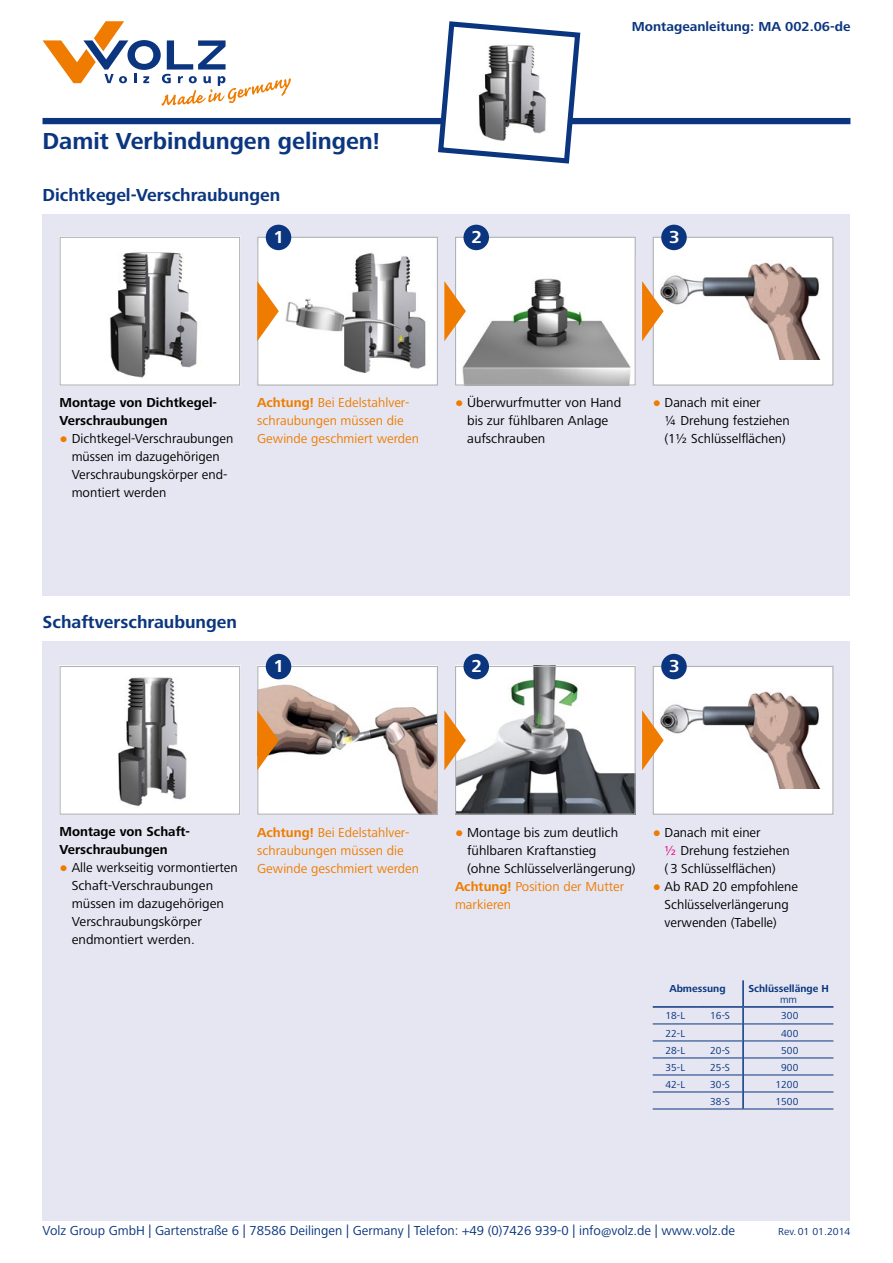
<style>
.page{position:relative;width:893px;height:1263px;background:#fff}
.page>*{position:absolute;margin:0;border:0;box-sizing:border-box;transform-origin:0 0}
.t1{font:700 24px "Frutiger Next Pro";color:#0b367f}
.t2{font:700 18px "Frutiger Next Pro";color:#0b367f}
.t3{font:700 18px "Frutiger Next Pro";color:#fff}
.t4{font:13.5px/18px "Frutiger Next LT";color:#000}
.t5{font:13.5px/18px "Frutiger Next LT";color:#ef7c00}
.t6{font:13.5px "Frutiger Next LT";color:#0b367f}
.t7{font:700 13.5px/18px "Frutiger Next Pro";color:#000}
.t8{font:700 13.5px "Frutiger Next Pro";color:#0b367f}
.t9{font:10.5px "Frutiger Next LT";color:#0b367f}
.t10{font:700 10.5px "Frutiger Next Pro";color:#0b367f}
.s1{font-family:"Arial";font-weight:700;color:#ef7c00}
.s2{font-family:"Frutiger Next Pro";font-weight:700}
.s3{color:#e5007c}
</style>
<div class="page">
<svg style="left:43px;top:21px;width:248px;height:85px"></svg>
<div style="left:43px;top:118px;width:807px;height:6px;background:#0b367f"></div>
<div style="left:43px;top:214px;width:807px;height:1006px;background:#e5e6f2"></div>
<svg style="left:435px;top:21px;width:148px;height:143px"></svg>
<div style="left:33px;top:596px;width:843px;height:45px;background:#fff"></div>
<img style="left:62px;top:239px;width:176px;height:145px">
<div style="left:60px;top:237px;width:180px;height:149px;border:1px solid #b1b2b3"></div>
<img style="left:62px;top:668px;width:176px;height:145px">
<div style="left:60px;top:666px;width:180px;height:149px;border:1px solid #b1b2b3"></div>
<div style="left:456px;top:237px;width:179px;height:148px;background:#fff"></div>
<img style="left:462px;top:278px;width:169px;height:106px">
<div style="left:455px;top:237px;width:181px;height:149px;border:1px solid #b1b2b3"></div>
<div style="left:463px;top:225px;width:26px;height:25px;background:#0b367f;border-radius:50%"></div>
<div style="left:258px;top:237px;width:179px;height:148px;background:#fff"></div>
<img style="left:267px;top:243px;width:159px;height:130px">
<div style="left:257px;top:237px;width:181px;height:149px;border:1px solid #b1b2b3"></div>
<div style="left:266px;top:225px;width:25px;height:25px;background:#0b367f;border-radius:50%"></div>
<div style="left:653px;top:237px;width:180px;height:148px;background:#fff"></div>
<img style="left:664px;top:248px;width:157px;height:112px">
<div style="left:653px;top:237px;width:180px;height:149px;border:1px solid #b1b2b3"></div>
<div style="left:661px;top:225px;width:26px;height:25px;background:#0b367f;border-radius:50%"></div>
<svg style="left:444px;top:281px;width:22px;height:60px"></svg>
<svg style="left:257px;top:281px;width:22px;height:60px"></svg>
<svg style="left:642px;top:281px;width:22px;height:60px"></svg>
<img style="left:457px;top:668px;width:177px;height:145px">
<div style="left:455px;top:666px;width:181px;height:149px;border:1px solid #b1b2b3"></div>
<div style="left:463px;top:654px;width:26px;height:25px;background:#0b367f;border-radius:50%"></div>
<img style="left:259px;top:668px;width:177px;height:145px">
<div style="left:257px;top:666px;width:181px;height:149px;border:1px solid #b1b2b3"></div>
<div style="left:266px;top:654px;width:25px;height:25px;background:#0b367f;border-radius:50%"></div>
<div style="left:653px;top:666px;width:180px;height:148px;background:#fff"></div>
<img style="left:664px;top:677px;width:157px;height:112px">
<div style="left:653px;top:666px;width:180px;height:149px;border:1px solid #b1b2b3"></div>
<div style="left:661px;top:654px;width:26px;height:25px;background:#0b367f;border-radius:50%"></div>
<svg style="left:444px;top:710px;width:22px;height:60px"></svg>
<svg style="left:257px;top:710px;width:22px;height:60px"></svg>
<svg style="left:642px;top:710px;width:22px;height:60px"></svg>
<hr style="left:653px;top:1023px;width:45px;height:1px;background:#0b367f">
<hr style="left:698px;top:1023px;width:44px;height:1px;background:#0b367f">
<hr style="left:744px;top:1023px;width:89px;height:1px;background:#0b367f">
<hr style="left:653px;top:1040px;width:45px;height:1px;background:#0b367f">
<hr style="left:698px;top:1040px;width:44px;height:1px;background:#0b367f">
<hr style="left:744px;top:1040px;width:89px;height:1px;background:#0b367f">
<hr style="left:653px;top:1057px;width:45px;height:1px;background:#0b367f">
<hr style="left:698px;top:1057px;width:44px;height:1px;background:#0b367f">
<hr style="left:744px;top:1057px;width:89px;height:1px;background:#0b367f">
<hr style="left:653px;top:1074px;width:45px;height:1px;background:#0b367f">
<hr style="left:698px;top:1074px;width:44px;height:1px;background:#0b367f">
<hr style="left:744px;top:1074px;width:89px;height:1px;background:#0b367f">
<hr style="left:653px;top:1091px;width:45px;height:1px;background:#0b367f">
<hr style="left:698px;top:1091px;width:44px;height:1px;background:#0b367f">
<hr style="left:744px;top:1091px;width:89px;height:1px;background:#0b367f">
<hr style="left:653px;top:1108px;width:45px;height:1px;background:#0b367f">
<hr style="left:698px;top:1108px;width:45px;height:1px;background:#0b367f">
<hr style="left:743px;top:1108px;width:90px;height:1px;background:#0b367f">
<hr style="left:653px;top:1006px;width:45px;height:2px;background:#0b367f">
<hr style="left:698px;top:1006px;width:45px;height:2px;background:#0b367f">
<hr style="left:743px;top:1006px;width:90px;height:2px;background:#0b367f">
<hr style="left:742px;top:980px;width:2px;height:26px;background:#0b367f">
<svg style="left:742px;top:1008px;width:2px;height:100px"></svg>
<h1 class="t1" style="left:43px;top:128px;width:339px">Damit Verbindungen gelingen!</h1>
<h2 class="t2" style="left:43px;top:185px;width:239px">Dichtkegel-Verschraubungen</h2>
<h2 class="t3" style="left:274px;top:227px;width:12px">1</h2>
<h2 class="t3" style="left:471px;top:227px;width:12px">2</h2>
<p class="t8" style="left:632px;top:19px;width:220px">Montageanleitung: MA 002.06-de</p>
<h2 class="t3" style="left:669px;top:227px;width:12px">3</h2>
<p class="t7" style="left:60px;top:393px;width:159px">Montage von Dichtkegel-<br>Verschraubungen</p>
<p class="t4" style="left:72px;top:429px;width:163px;text-indent:-12px"><span class="s1">●</span> Dichtkegel-Verschraubungen müssen im dazugehörigen<br>Verschraubungskörper end&shy;montiert werden</p>
<p class="t5" style="left:257px;top:394px;width:163px"><span class="s2">Achtung!</span> Bei Edelstahlver&shy;schraubungen müssen die<br>Gewinde geschmiert werden</p>
<p class="t4" style="left:467px;top:394px;width:156px;text-indent:-12px"><span class="s1">●</span> Überwurfmutter von Hand bis zur fühlbaren Anlage aufschrauben</p>
<p class="t4" style="left:664px;top:394px;width:127px;text-indent:-12px"><span class="s1">●</span> Danach mit einer<br>¼ Drehung festziehen (1½ Schlüsselflächen)</p>
<h2 class="t2" style="left:43px;top:611px;width:196px">Schaftverschraubungen</h2>
<h2 class="t3" style="left:274px;top:656px;width:12px">1</h2>
<h2 class="t3" style="left:471px;top:656px;width:12px">2</h2>
<h2 class="t3" style="left:669px;top:656px;width:12px">3</h2>
<p class="t7" style="left:60px;top:822px;width:132px">Montage von Schaft-<br>Verschraubungen</p>
<p class="t4" style="left:72px;top:858px;width:168px;text-indent:-12px"><span class="s1">●</span> Alle werkseitig vormontierten<br>Schaft-Verschraubungen müssen im dazugehörigen<br>Verschraubungskörper endmontiert werden.</p>
<p class="t5" style="left:257px;top:823px;width:163px"><span class="s2">Achtung!</span> Bei Edelstahlver&shy;schraubungen müssen die<br>Gewinde geschmiert werden</p>
<p class="t4" style="left:455px;top:823px;width:165px"><span class="s1">●</span> Montage bis zum deutlich</p>
<p class="t4" style="left:467px;top:841px;width:131px">fühlbaren Kraftanstieg</p>
<p class="t4" style="left:467px;top:859px;width:170px">(ohne Schlüsselverlängerung)</p>
<p class="t5" style="left:455px;top:877px;width:171px"><span class="s2">Achtung!</span> Position der Mutter</p>
<p class="t5" style="left:455px;top:895px;width:58px">markieren</p>
<p class="t4" style="left:664px;top:823px;width:127px;text-indent:-12px"><span class="s1">●</span> Danach mit einer<br><span class="s3">½</span> Drehung festziehen ( 3 Schlüsselflächen)</p>
<p class="t4" style="left:664px;top:877px;width:135px;text-indent:-12px"><span class="s1">●</span> Ab RAD 20 empfohlene<br>Schlüsselverlängerung verwenden (Tabelle)</p>
<p class="t10" style="left:669px;top:983px;width:58px">Abmessung</p>
<p class="t10" style="left:748px;top:983px;width:82px">Schlüssellänge H</p>
<p class="t9" style="left:780px;top:993px;width:19px">mm</p>
<p class="t9" style="left:666px;top:1010px;width:21px">18-L</p>
<p class="t9" style="left:710px;top:1010px;width:21px">16-S</p>
<p class="t9" style="left:781px;top:1010px;width:19px">300</p>
<p class="t9" style="left:666px;top:1027px;width:21px">22-L</p>
<p class="t9" style="left:781px;top:1027px;width:19px">400</p>
<p class="t9" style="left:666px;top:1044px;width:21px">28-L</p>
<p class="t9" style="left:710px;top:1044px;width:21px">20-S</p>
<p class="t9" style="left:781px;top:1044px;width:19px">500</p>
<p class="t9" style="left:666px;top:1061px;width:21px">35-L</p>
<p class="t9" style="left:710px;top:1061px;width:21px">25-S</p>
<p class="t9" style="left:781px;top:1061px;width:19px">900</p>
<p class="t9" style="left:666px;top:1078px;width:21px">42-L</p>
<p class="t9" style="left:710px;top:1078px;width:21px">30-S</p>
<p class="t9" style="left:776px;top:1078px;width:24px">1200</p>
<p class="t9" style="left:710px;top:1095px;width:21px">38-S</p>
<p class="t9" style="left:776px;top:1095px;width:24px">1500</p>
<p class="t6" style="left:43px;top:1223px;width:694px">Volz Group GmbH | Gartenstraße 6 | 78586 Deilingen | Germany | Telefon: +49 (0)7426 939-0 | info@volz.de | www.volz.de</p>
<p class="t9" style="left:778px;top:1226px;width:74px">Rev.01 01.2014</p>
</div>
